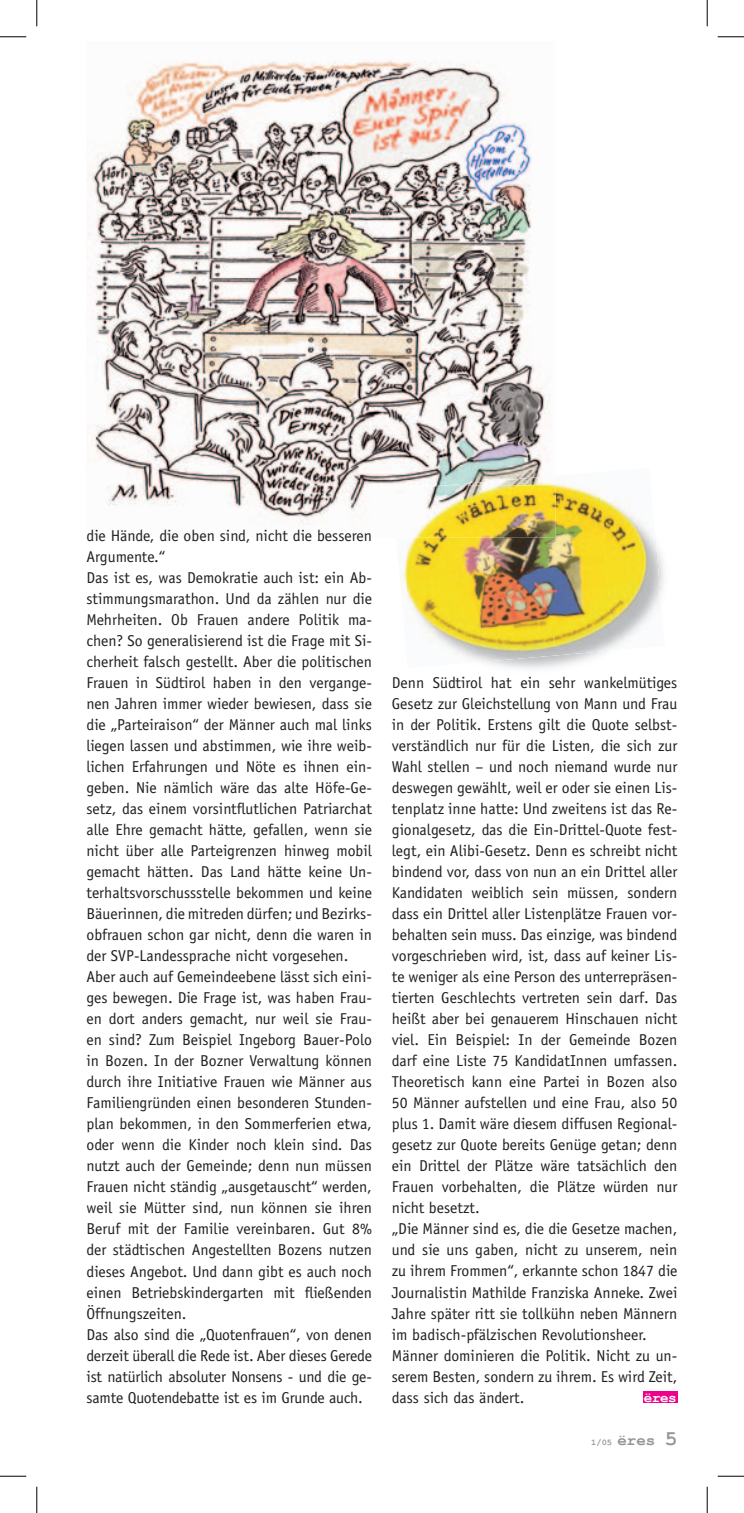
<style>
.page{position:relative;width:744px;height:1513px;background:#fff}
.page>*{position:absolute;margin:0;border:0;box-sizing:border-box;transform-origin:0 0}
.t1{font:15.75px/21px "Officina Sans";color:#231f20}
.t2{font:700 14.17px "Courier New";color:#fff}
.t3{font:700 8.75px "Courier New";color:#939598}
.s1{font-size:15.75px}
.s2{font-size:21px}
</style>
<div class="page">
<img style="left:87px;top:60px;width:463px;height:464px">
<div style="left:643px;top:1390px;width:34px;height:12px;background:#ed028c"></div>
<img style="left:402px;top:559px;width:4px;height:28px">
<img style="left:391px;top:475px;width:164px;height:49px">
<img style="left:406px;top:485px;width:202px;height:183px">
<img style="left:598px;top:485px;width:66px;height:165px">
<img style="left:406px;top:485px;width:149px;height:52px">
<svg style="left:0;top:36px;width:26px;height:1px"></svg>
<svg style="left:717px;top:36px;width:26px;height:1px"></svg>
<svg style="left:0;top:1475px;width:26px;height:1px"></svg>
<svg style="left:717px;top:1475px;width:26px;height:1px"></svg>
<svg style="left:36px;top:0;width:1px;height:26px"></svg>
<svg style="left:36px;top:1486px;width:1px;height:26px"></svg>
<svg style="left:706px;top:0;width:1px;height:26px"></svg>
<svg style="left:706px;top:1486px;width:1px;height:26px"></svg>
<p class="t1" style="left:86px;top:526px;width:287px">die Hände, die oben sind, nicht die besseren Argumente.“<br>Das ist es, was Demokratie auch ist: ein Ab&shy;stimmungsmarathon. Und da zählen nur die Mehrheiten. Ob Frauen andere Politik ma&shy;chen? So generalisierend ist die Frage mit Si&shy;cherheit falsch gestellt. Aber die politischen Frauen in Südtirol haben in den vergange&shy;nen Jahren immer wieder bewiesen, dass sie die „Parteiraison“ der Männer auch mal links liegen lassen und abstimmen, wie ihre weib&shy;lichen Erfahrungen und Nöte es ihnen ein&shy;geben. Nie nämlich wäre das alte Höfe-Ge&shy;setz, das einem vorsintflutlichen Patriarchat alle Ehre gemacht hätte, gefallen, wenn sie nicht über alle Parteigrenzen hinweg mobil gemacht hätten. Das Land hätte keine Un&shy;terhaltsvorschussstelle bekommen und keine Bäuerinnen, die mitreden dürfen; und Bezirks&shy;obfrauen schon gar nicht, denn die waren in der SVP-Landessprache nicht vorgesehen.<br>Aber auch auf Gemeindeebene lässt sich eini&shy;ges bewegen. Die Frage ist, was haben Frau&shy;en dort anders gemacht, nur weil sie Frau&shy;en sind? Zum Beispiel Ingeborg Bauer-Polo in Bozen. In der Bozner Verwaltung können durch ihre Initiative Frauen wie Männer aus Familiengründen einen besonderen Stunden&shy;plan bekommen, in den Sommerferien etwa, oder wenn die Kinder noch klein sind. Das nutzt auch der Gemeinde; denn nun müssen Frauen nicht ständig „ausgetauscht“ werden, weil sie Mütter sind, nun können sie ihren Beruf mit der Familie vereinbaren. Gut 8% der städtischen Angestellten Bozens nutzen dieses Angebot. Und dann gibt es auch noch einen Betriebskindergarten mit fließenden Öffnungszeiten.<br>Das also sind die „Quotenfrauen“, von denen derzeit überall die Rede ist. Aber dieses Gerede ist natürlich absoluter Nonsens - und die ge&shy;samte Quotendebatte ist es im Grunde auch.</p>
<p class="t1" style="left:391px;top:673px;width:287px">Denn Südtirol hat ein sehr wankelmütiges Gesetz zur Gleichstellung von Mann und Frau in der Politik. Erstens gilt die Quote selbst&shy;verständlich nur für die Listen, die sich zur Wahl stellen – und noch niemand wurde nur deswegen gewählt, weil er oder sie einen Lis&shy;tenplatz inne hatte: Und zweitens ist das Re&shy;gionalgesetz, das die Ein-Drittel-Quote fest&shy;legt, ein Alibi-Gesetz. Denn es schreibt nicht bindend vor, dass von nun an ein Drittel aller Kandidaten weiblich sein müssen, sondern dass ein Drittel aller Listenplätze Frauen vor&shy;behalten sein muss. Das einzige, was bindend vorgeschrieben wird, ist, dass auf keiner Lis&shy;te weniger als eine Person des unterrepräsen&shy;tierten Geschlechts vertreten sein darf. Das heißt aber bei genauerem Hinschauen nicht viel. Ein Beispiel: In der Gemeinde Bozen darf eine Liste 75 KandidatInnen umfassen.<br>Theoretisch kann eine Partei in Bozen also 50 Männer aufstellen und eine Frau, also 50 plus 1. Damit wäre diesem diffusen Regional&shy;gesetz zur Quote bereits Genüge getan; denn ein Drittel der Plätze wäre tatsächlich den Frauen vorbehalten, die Plätze würden nur nicht besetzt.<br>„Die Männer sind es, die die Gesetze machen, und sie uns gaben, nicht zu unserem, nein zu ihrem Frommen“, erkannte schon 1847 die Journalistin Mathilde Franziska Anneke. Zwei Jahre später ritt sie tollkühn neben Männern im badisch-pfälzischen Revolutionsheer.<br>Männer dominieren die Politik. Nicht zu un&shy;serem Besten, sondern zu ihrem. Es wird Zeit, dass sich das ändert.</p>
<p class="t2" style="left:643px;top:1389px;width:34px">ëres</p>
<p class="t3" style="left:591px;top:1436px;width:88px">1/05 <span class="s1">ëres</span> <span class="s2">5</span></p>
</div>
